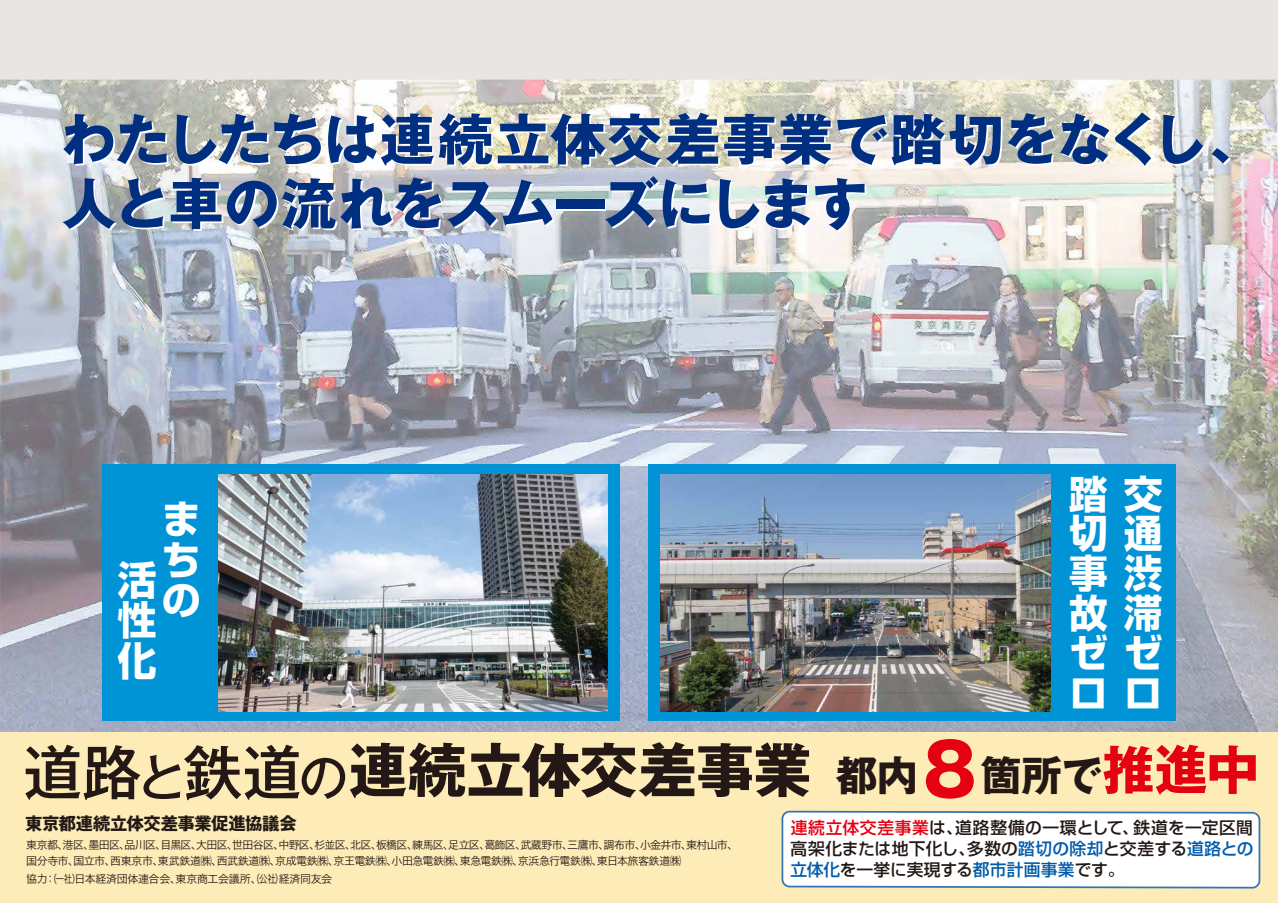
<style>
.page{position:relative;width:1278px;height:903px;background:#fff}
.page>*{position:absolute;margin:0;border:0;box-sizing:border-box;transform-origin:0 0}
.t1{font:700 58.8px "Gothic MB101 Pr 6 N";letter-spacing:-.02em;color:#231815}
.t2{font:700 55.39px/64.4px "Gothic MB101 Upr";letter-spacing:-.02em;color:#002f81}
.t3{font:700 39.55px/40.3px "Shin Go Pr 6 N";color:#fff;text-align:justify}
.t4{font:700 39.02px/39.8px "Shin Go Pr 6 N";color:#fff;text-align:right}
.t5{font:700 17.32px "Gothic MB101 Pr 6 N";letter-spacing:-.025em;color:#231815}
.t6{font:500 16.71px/21.4px "Shin Go Pr 6 N";color:#231815;text-align:justify}
.t7{font:11.03px/15.6px "Hira Kaku Pro N W3";letter-spacing:-.05em;color:#231815}
.s1{font-weight:500}
.s2{font-weight:500;font-size:50.66px}
.s3{font-size:41.21px}
.s4{font-size:71.66px;color:#e50012}
.s5{font-size:53.02px;color:#e50012}
.s6{color:#e50012}
.s7{color:#005bab}
</style>
<div class="page">
<img style="left:0;top:0;width:1277px;height:903px">
<h2 class="t2" style="left:61px;top:106px;width:1204px">わたしたちは連続立体交差事業で踏切をなくし、人と車の流れをスムーズにします</h2>
<h3 class="t3" style="left:162px;top:498px;width:39px">まちの</h3>
<h3 class="t3" style="left:117px;top:559px;width:40px">活性化</h3>
<h3 class="t4" style="left:1069px;top:473px;width:94px">踏交通<br>事渋故滞ゼゼロ</h3>
<h3 class="t4" style="left:1069px;top:513px;width:38px">切</h3>
<h3 class="t4" style="left:1069px;top:672px;width:36px">ロ</h3>
<h1 class="t1" style="left:23px;top:721px;width:1237px"><span class="s1">道路</span><span class="s2">と</span><span class="s1">鉄道</span><span class="s2">の</span>連続立体交差事業<span class="s3">都内</span><span class="s4">8</span><span class="s3">箇所で</span><span class="s5">推進中</span></h1>
<h3 class="t5" style="left:25px;top:809px;width:273px">東京都連続立体交差事業促進協議会</h3>
<p class="t7" style="left:26px;top:836px;width:713px">東京都、港区、墨田区、品川区、目黒区、大田区、世田谷区、中野区、杉並区、北区、板橋区、練馬区、足立区、葛飾区、武蔵野市、三鷹市、調布市、小金井市、東村山市、国分寺市、国立市、西東京市、東武鉄道㈱、西武鉄道㈱、京成電鉄㈱、京王電鉄㈱、小田急電鉄㈱、東急電鉄㈱、京浜急行電鉄㈱、東日本旅客鉄道㈱</p>
<p class="t7" style="left:26px;top:870px;width:307px">協力：（一社）日本経済団体連合会、東京商工会議所、（公社）経済同友会</p>
<h3 class="t6" style="left:790px;top:815px;width:464px"><span class="s6">連続立体交差事業</span>は、道路整備の一環として、鉄道を一定区間高架化または地下化し、多数の<span class="s7">踏切の除却</span>と交差する<span class="s7">道路との立体化</span>を一挙に実現する<span class="s7">都市計画事業</span>です。</h3>
</div>
